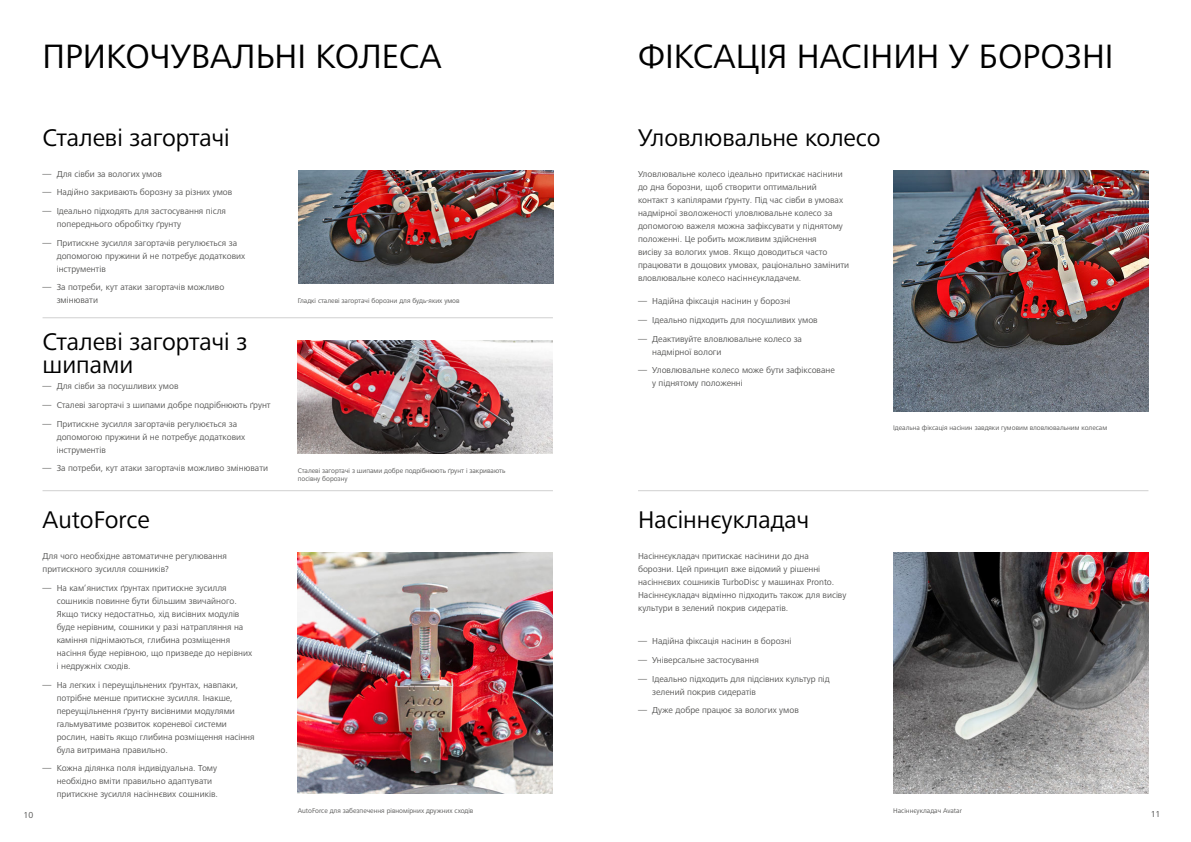
<style>
.page{position:relative;width:1191px;height:842px;background:#fff}
.page>*{position:absolute;margin:0;border:0;box-sizing:border-box;transform-origin:0 0}
.A_HEAD{font:35px "Frutiger Next LTW1 G";color:#000}
.Head_Zusatzausstattung{font:25px/23px "Frutiger Next LTW1 G";color:#000}
.fließtext_9_pt_grau{font:9px/13px "Frutiger Next LTW1 G";color:#575756}
.t1{font:7px/8.5px "Frutiger Next LTW1 G";color:#575756}
</style>
<div class="page">
<hr style="left:43px;top:490px;width:510px;height:1px;background:#d0d0d0">
<hr style="left:638px;top:490px;width:510px;height:1px;background:#d0d0d0">
<hr style="left:43px;top:317px;width:510px;height:1px;background:#d0d0d0">
<img style="left:298px;top:553px;width:255px;height:241px">
<img style="left:298px;top:340px;width:255px;height:114px">
<img style="left:893px;top:553px;width:255px;height:241px">
<img style="left:893px;top:170px;width:255px;height:241px">
<img style="left:298px;top:170px;width:255px;height:113px">
<p class="A_HEAD" style="left:43px;top:36px;width:401px">ПРИКОЧУВАЛЬНІ КОЛЕСА</p>
<p class="A_HEAD" style="left:638px;top:36px;width:477px">ФІКСАЦІЯ НАСІНИН У БОРОЗНІ</p>
<p class="Head_Zusatzausstattung" style="left:43px;top:127px;width:188px">Сталеві загортачі</p>
<p class="fließtext_9_pt_grau" style="left:43px;top:167px;width:121px">― Для сівби за вологих умов</p>
<p class="fließtext_9_pt_grau" style="left:43px;top:186px;width:191px">― Надійно закривають борозну за різних умов</p>
<p class="fließtext_9_pt_grau" style="left:57px;top:205px;width:171px;text-indent:-14px">― Ідеально підходять для застосування після попереднього обробітку ґрунту</p>
<p class="fließtext_9_pt_grau" style="left:57px;top:236px;width:190px;text-indent:-14px">― Притискне зусилля загортачів регулюється за допомогою пружини й не потребує додаткових інструментів</p>
<p class="fließtext_9_pt_grau" style="left:57px;top:281px;width:169px;text-indent:-14px">― За потреби, кут атаки загортачів можливо змінювати</p>
<p class="Head_Zusatzausstattung" style="left:43px;top:331px;width:206px">Сталеві загортачі з шипами</p>
<p class="fließtext_9_pt_grau" style="left:43px;top:380px;width:138px">― Для сівби за посушливих умов</p>
<p class="fließtext_9_pt_grau" style="left:43px;top:399px;width:230px">― Сталеві загортачі з шипами добре подрібнюють ґрунт</p>
<p class="fließtext_9_pt_grau" style="left:57px;top:417px;width:190px;text-indent:-14px">― Притискне зусилля загортачів регулюється за допомогою пружини й не потребує додаткових інструментів</p>
<p class="fließtext_9_pt_grau" style="left:43px;top:462px;width:227px">― За потреби, кут атаки загортачів можливо змінювати</p>
<p class="t1" style="left:298px;top:296px;width:163px">Гладкі сталеві загортачі борозни для будь-яких умов</p>
<p class="t1" style="left:298px;top:466px;width:209px">Сталеві загортачі з шипами добре подрібнюють ґрунт і закривають посівну борозну</p>
<p class="Head_Zusatzausstattung" style="left:638px;top:127px;width:244px">Уловлювальне колесо</p>
<p class="fließtext_9_pt_grau" style="left:638px;top:167px;width:213px">Уловлювальне колесо ідеально притискає насінини до дна борозни, щоб створити оптимальний контакт з капілярами ґрунту. Під час сівби в умовах надмірної зволоженості уловлювальне колесо за допомогою важеля можна зафіксувати у піднятому положенні. Це робить можливим здійснення<br>висіву за вологих умов. Якщо доводиться часто працювати в дощових умовах, раціонально замінити вловлювальне колесо насіннєукладачем.</p>
<p class="fließtext_9_pt_grau" style="left:638px;top:295px;width:154px">― Надійна фіксація насінин у борозні</p>
<p class="fließtext_9_pt_grau" style="left:638px;top:314px;width:181px">― Ідеально підходить для посушливих умов</p>
<p class="fließtext_9_pt_grau" style="left:652px;top:332px;width:151px;text-indent:-14px">― Деактивуйте вловлювальне колесо за надмірної вологи</p>
<p class="fließtext_9_pt_grau" style="left:652px;top:364px;width:184px;text-indent:-14px">― Уловлювальне колесо може бути зафіксоване у піднятому положенні</p>
<p class="Head_Zusatzausstattung" style="left:43px;top:509px;width:109px">AutoForce</p>
<p class="Head_Zusatzausstattung" style="left:638px;top:509px;width:173px">Насіннєукладач</p>
<p class="fließtext_9_pt_grau" style="left:43px;top:550px;width:186px">Для чого необхідне автоматичне регулювання притискного зусилля сошників?</p>
<p class="fließtext_9_pt_grau" style="left:57px;top:582px;width:197px;text-indent:-14px">― На кам‘янистих ґрунтах притискне зусилля сошників повинне бути більшим звичайного.<br>Якщо тиску недостатньо, хід висівних модулів буде нерівним, сошники у разі натрапляння на каміння піднімаються, глибина розміщення насіння буде нерівною, що призведе до нерівних і недружніх сходів.</p>
<p class="fließtext_9_pt_grau" style="left:57px;top:678px;width:199px;text-indent:-14px">― На легких і переущільнених ґрунтах, навпаки, потрібне менше притискне зусилля. Інакше, переущільнення ґрунту висівними модулями гальмуватиме розвиток кореневої системи рослин, навіть якщо глибина розміщення насіння була витримана правильно.</p>
<p class="fließtext_9_pt_grau" style="left:57px;top:762px;width:163px;text-indent:-14px">― Кожна ділянка поля індивідуальна. Тому необхідно вміти правильно адаптувати притискне зусилля насіннєвих сошників.</p>
<p class="fließtext_9_pt_grau" style="left:638px;top:550px;width:210px">Насіннєукладач притискає насінини до дна борозни. Цей принцип вже відомий у рішенні насіннєвих сошників TurboDisc у машинах Pronto.<br>Насіннєукладач відмінно підходить також для висіву культури в зелений покрив сидератів.</p>
<p class="fließtext_9_pt_grau" style="left:638px;top:635px;width:155px">― Надійна фіксація насінин в борозні</p>
<p class="fließtext_9_pt_grau" style="left:638px;top:654px;width:122px">― Універсальне застосування</p>
<p class="fließtext_9_pt_grau" style="left:652px;top:672px;width:179px;text-indent:-14px">― Ідеально підходить для підсівних культур під зелений покрив сидератів</p>
<p class="fließtext_9_pt_grau" style="left:638px;top:704px;width:162px">― Дуже добре працює за вологих умов</p>
<p class="t1" style="left:893px;top:424px;width:215px">Ідеальна фіксація насінин завдяки гумовим вловлювальним колесам</p>
<p class="t1" style="left:298px;top:807px;width:177px">AutoForce для забезпечення рівномірних дружних сходів</p>
<p class="t1" style="left:893px;top:807px;width:70px">Насіннєукладач Avatar</p>
<p class="fließtext_9_pt_grau" style="left:23px;top:809px;width:11px">10</p>
<p class="fließtext_9_pt_grau" style="left:1150px;top:808px;width:11px">11</p>
</div>
